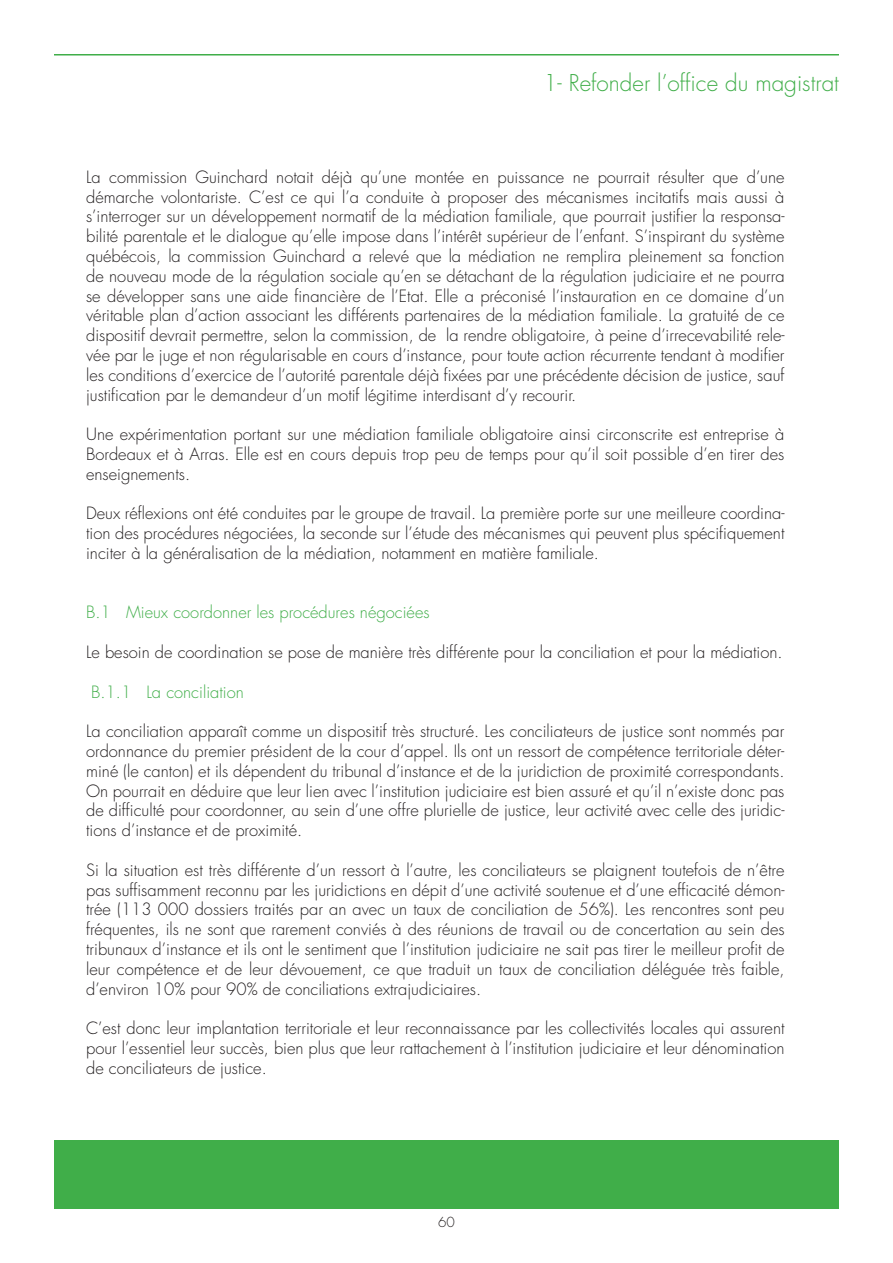
<style>
.page{position:relative;width:893px;height:1263px;background:#fff}
.page>*{position:absolute;margin:0;border:0;box-sizing:border-box;transform-origin:0 0}
.t1{font:300 22.5px "Futura";color:#40ae49}
.t2{font:300 16.5px/19.8px "Futura";color:#231f20;text-align:justify}
.t3{font:300 16.5px "Futura";color:#40ae49}
.t4{font:300 13.5px "Futura";color:#231f20}
</style>
<div class="page">
<hr style="left:54px;top:54px;width:785px;height:2px;background:#40ae49">
<div style="left:54px;top:1140px;width:785px;height:69px;background:#40ae49"></div>
<h1 class="t1" style="left:544px;top:68px;width:297px">1- Refonder l’office du magistrat</h1>
<p class="t2" style="left:86px;top:167px;width:700px">La commission Guinchard notait déjà qu’une montée en puissance ne pourrait résulter que d’une démarche volontariste. C’est ce qui l’a conduite à proposer des mécanismes incitatifs mais aussi à s’interroger sur un développement normatif de la médiation familiale, que pourrait justifier la responsa&shy;bilité parentale et le dialogue qu’elle impose dans l’intérêt supérieur de l’enfant. S’inspirant du système québécois, la commission Guinchard a relevé que la médiation ne remplira pleinement sa fonction de nouveau mode de la régulation sociale qu’en se détachant de la régulation judiciaire et ne pourra se développer sans une aide financière de l’Etat. Elle a préconisé l’instauration en ce domaine d’un véritable plan d’action associant les différents partenaires de la médiation familiale. La gratuité de ce dispositif devrait permettre, selon la commission, de la rendre obligatoire, à peine d’irrecevabilité rele&shy;vée par le juge et non régularisable en cours d’instance, pour toute action récurrente tendant à modifier les conditions d’exercice de l’autorité parentale déjà fixées par une précédente décision de justice, sauf justification par le demandeur d’un motif légitime interdisant d’y recourir.</p>
<p class="t2" style="left:86px;top:424px;width:700px">Une expérimentation portant sur une médiation familiale obligatoire ainsi circonscrite est entreprise à Bordeaux et à Arras. Elle est en cours depuis trop peu de temps pour qu’il soit possible d’en tirer des enseignements.</p>
<p class="t2" style="left:86px;top:504px;width:700px">Deux réflexions ont été conduites par le groupe de travail. La première porte sur une meilleure coordina&shy;tion des procédures négociées, la seconde sur l’étude des mécanismes qui peuvent plus spécifiquement inciter à la généralisation de la médiation, notamment en matière familiale.</p>
<p class="t3" style="left:86px;top:602px;width:345px">B.1 Mieux coordonner les procédures négociées</p>
<p class="t2" style="left:86px;top:642px;width:698px">Le besoin de coordination se pose de manière très différente pour la conciliation et pour la médiation.</p>
<p class="t3" style="left:91px;top:681px;width:154px">B.1.1 La conciliation</p>
<p class="t2" style="left:86px;top:721px;width:700px">La conciliation apparaît comme un dispositif très structuré. Les conciliateurs de justice sont nommés par ordonnance du premier président de la cour d’appel. Ils ont un ressort de compétence territoriale déter&shy;miné (le canton) et ils dépendent du tribunal d’instance et de la juridiction de proximité correspondants.<br>On pourrait en déduire que leur lien avec l’institution judiciaire est bien assuré et qu’il n’existe donc pas de difficulté pour coordonner, au sein d’une offre plurielle de justice, leur activité avec celle des juridic&shy;tions d’instance et de proximité.</p>
<p class="t2" style="left:86px;top:860px;width:700px">Si la situation est très différente d’un ressort à l’autre, les conciliateurs se plaignent toutefois de n’être pas suffisamment reconnu par les juridictions en dépit d’une activité soutenue et d’une efficacité démon&shy;trée (113 000 dossiers traités par an avec un taux de conciliation de 56%). Les rencontres sont peu fréquentes, ils ne sont que rarement conviés à des réunions de travail ou de concertation au sein des tribunaux d’instance et ils ont le sentiment que l’institution judiciaire ne sait pas tirer le meilleur profit de leur compétence et de leur dévouement, ce que traduit un taux de conciliation déléguée très faible, d’environ 10% pour 90% de conciliations extrajudiciaires.</p>
<p class="t2" style="left:86px;top:1018px;width:700px">C’est donc leur implantation territoriale et leur reconnaissance par les collectivités locales qui assurent pour l’essentiel leur succès, bien plus que leur rattachement à l’institution judiciaire et leur dénomination de conciliateurs de justice.</p>
<p class="t4" style="left:438px;top:1213px;width:18px">60</p>
</div>
